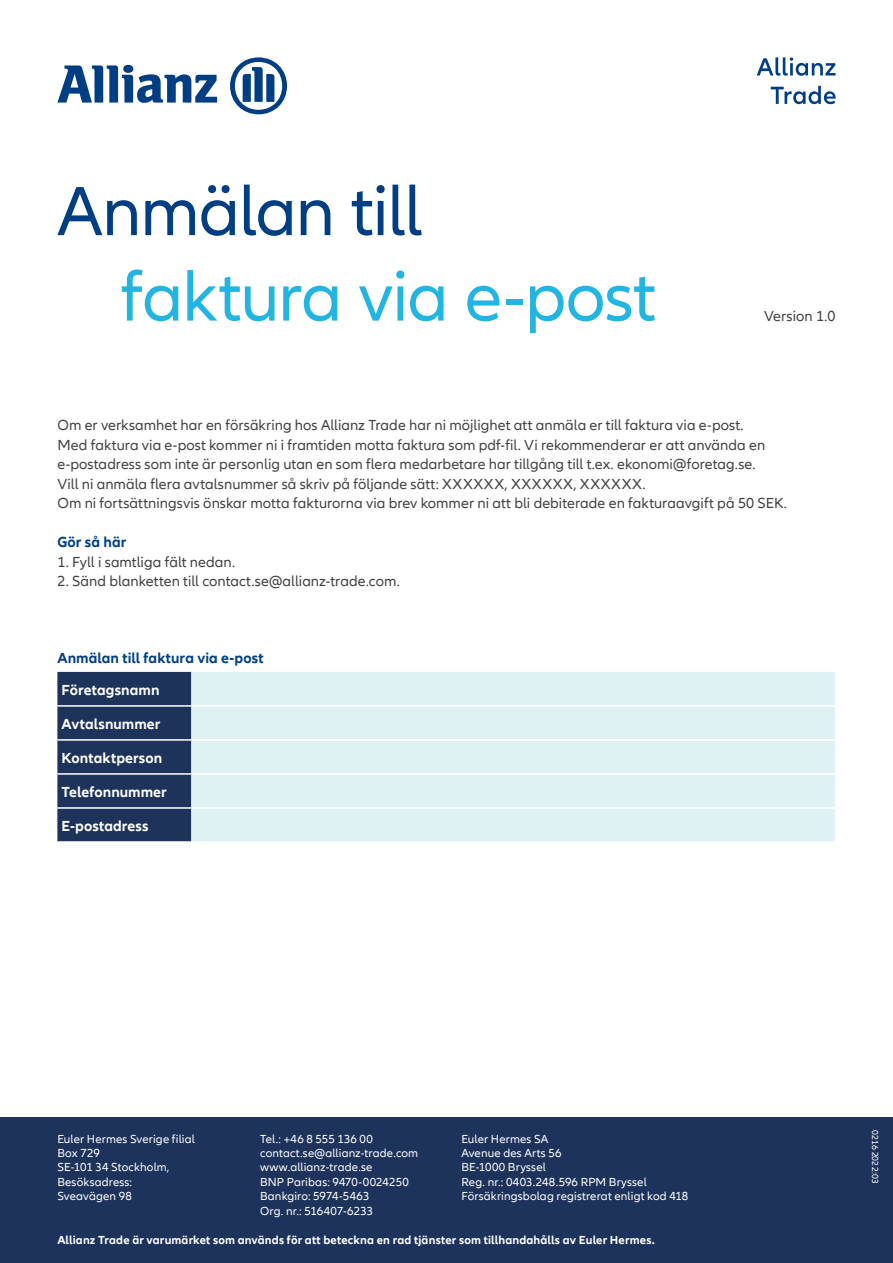
<style>
.page{position:relative;width:893px;height:1263px;background:#fff}
.page>*{position:absolute;margin:0;border:0;box-sizing:border-box;transform-origin:0 0}
.t1{font:72px "Allianz Neo";letter-spacing:-.015em;color:#23b5e2}
.t2{font:72px "Allianz Neo";letter-spacing:-.02em;color:#003e84}
.t3{font:15px/19.5px "Allianz Neo";letter-spacing:.005em;color:#414140}
.t4{font:700 15px "Allianz Neo";letter-spacing:.005em;color:#fff}
.t5{font:700 15px "Allianz Neo";letter-spacing:.005em;color:#003e84}
.t6{font:12px/14.4px "Allianz Neo";letter-spacing:.01em;color:#fff}
.t7{font:700 12px "Allianz Neo";letter-spacing:.015em;color:#fff}
.t8{font:9px "Allianz Neo";letter-spacing:.02em;color:#fff}
</style>
<div class="page">
<div style="left:0;top:1118px;width:893px;height:145px;background:#1e335c"></div>
<div style="left:57px;top:672px;width:134px;height:169px;background:#1e335c"></div>
<div style="left:191px;top:672px;width:644px;height:169px;background:#e0f1f4"></div>
<hr style="left:57px;top:739px;width:134px;height:2px;background:#fff">
<hr style="left:191px;top:739px;width:645px;height:2px;background:#fff">
<hr style="left:57px;top:773px;width:134px;height:2px;background:#fff">
<hr style="left:191px;top:773px;width:645px;height:2px;background:#fff">
<hr style="left:57px;top:807px;width:134px;height:2px;background:#fff">
<hr style="left:191px;top:807px;width:645px;height:2px;background:#fff">
<hr style="left:57px;top:705px;width:134px;height:2px;background:#fff">
<hr style="left:191px;top:705px;width:644px;height:2px;background:#fff">
<svg style="left:771px;top:86px;width:65px;height:18px"></svg>
<svg style="left:757px;top:57px;width:79px;height:19px"></svg>
<svg style="left:57px;top:65px;width:160px;height:38px"></svg>
<svg style="left:230px;top:57px;width:57px;height:57px"></svg>
<h1 class="t2" style="left:57px;top:170px;width:367px">Anmälan till</h1>
<h1 class="t1" style="left:121px;top:256px;width:537px">faktura via e-post</h1>
<p class="t3" style="left:764px;top:307px;width:73px">Version 1.0</p>
<p class="t3" style="left:57px;top:416px;width:731px">Om er verksamhet har en försäkring hos Allianz Trade har ni möjlighet att anmäla er till faktura via e-post.<br>Med faktura via e-post kommer ni i framtiden motta faktura som pdf-fil. Vi rekommenderar er att använda en e-postadress som inte är personlig utan en som flera medarbetare har tillgång till t.ex. ekonomi@foretag.se.<br>Vill ni anmäla flera avtalsnummer så skriv på följande sätt: XXXXXX, XXXXXX, XXXXXX.<br>Om ni fortsättningsvis önskar motta fakturorna via brev kommer ni att bli debiterade en fakturaavgift på 50 SEK.</p>
<p class="t5" style="left:57px;top:534px;width:71px">Gör så här</p>
<p class="t3" style="left:57px;top:552px;width:179px">1. Fyll i samtliga fält nedan.</p>
<p class="t3" style="left:57px;top:572px;width:344px">2. Sänd blanketten till contact.se@allianz-trade.com.</p>
<p class="t5" style="left:57px;top:649px;width:208px">Anmälan till faktura via e-post</p>
<p class="t4" style="left:62px;top:681px;width:99px">Företagsnamn</p>
<p class="t4" style="left:62px;top:715px;width:100px">Avtalsnummer</p>
<p class="t4" style="left:62px;top:749px;width:102px">Kontaktperson</p>
<p class="t4" style="left:62px;top:783px;width:107px">Telefonnummer</p>
<p class="t4" style="left:62px;top:817px;width:88px">E-postadress</p>
<p class="t6" style="left:57px;top:1132px;width:139px">Euler Hermes Sverige filial<br>Box 729<br>SE-101 34 Stockholm,<br>Besöksadress:<br>Sveavägen 98</p>
<p class="t6" style="left:260px;top:1132px;width:160px">Tel.: +46 8 555 136 00 contact.se@allianz-trade.com www.allianz-trade.se<br>BNP Paribas: 9470-0024250<br>Bankgiro: 5974-5463<br>Org. nr.: 516407-6233</p>
<p class="t7" style="left:57px;top:1233px;width:599px">Allianz Trade är varumärket som används för att beteckna en rad tjänster som tillhandahålls av Euler Hermes.</p>
<p class="t6" style="left:461px;top:1132px;width:229px">Euler Hermes SA<br>Avenue des Arts 56<br>BE-1000 Bryssel<br>Reg. nr.: 0403.248.596 RPM Bryssel<br>Försäkringsbolag registrerat enligt kod 418</p>
<p class="t8" style="left:880px;top:1130px;width:55px;rotate:90deg">0216 2022:03</p>
</div>
